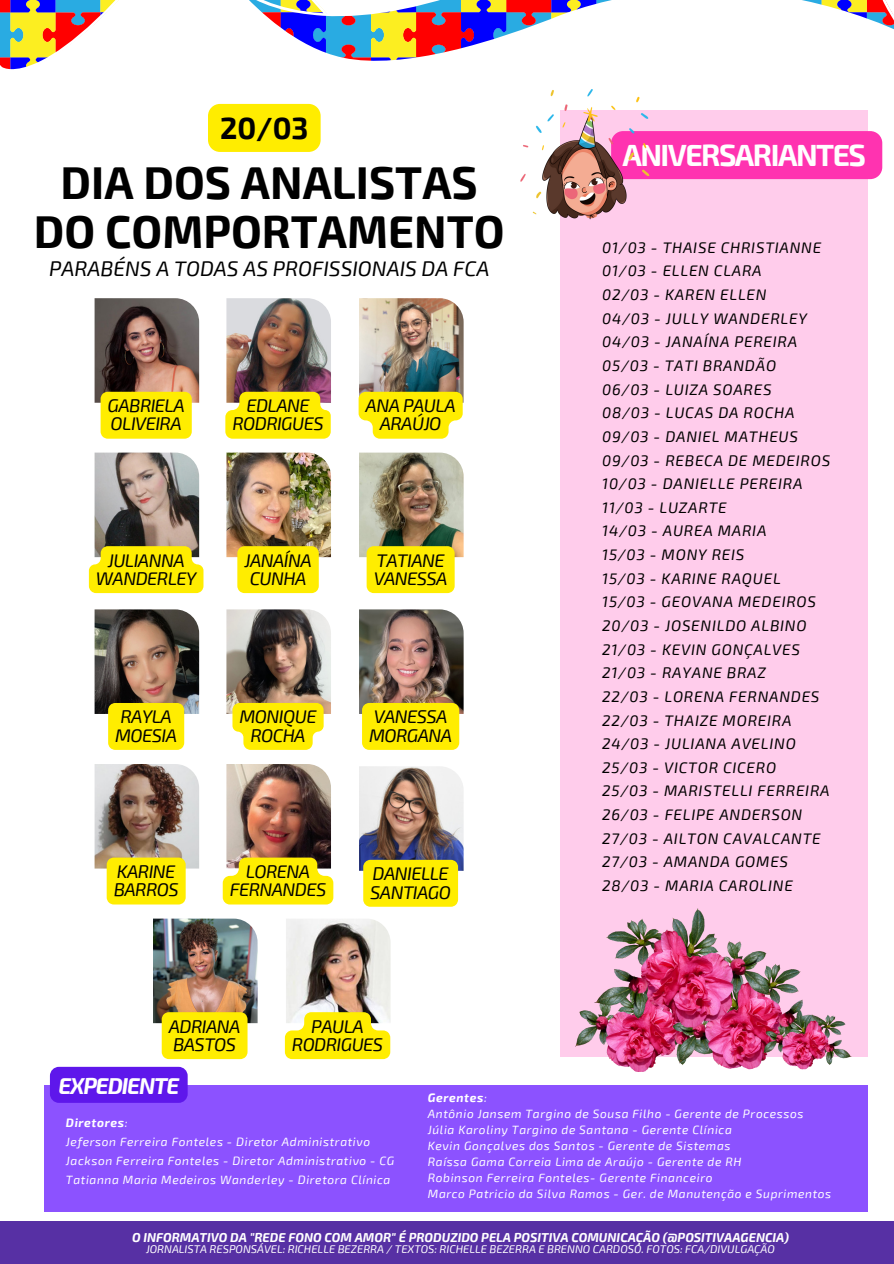
<style>
.page{position:relative;width:894px;height:1264px;background:#fff}
.page>*{position:absolute;margin:0;border:0;box-sizing:border-box;transform-origin:0 0}
.t1{font:700 45px/48.3px "Exo 2";color:#000;text-align:center}
.t2{font:700 30px "Exo 2";letter-spacing:-.05em;color:#fff}
.t3{font:700 30px "Exo 2";color:#000}
.t4{font:italic 700 22.5px "Exo 2";letter-spacing:-.05em;color:#fff}
.t5{font:italic 21px "Exo 2";color:#000}
.t6{font:italic 18.3px "Exo 2";letter-spacing:-.03em;color:#000}
.t7{font:italic 15.3px "Exo 2";letter-spacing:.05em;color:#000}
.t8{font:italic 700 12.6px "Exo 2";color:#fff}
.t9{font:italic 12px "Exo 2";letter-spacing:.05em;color:#fff}
.t10{font:italic 700 12px "Exo 2";letter-spacing:.05em;color:#fff}
.t11{font:italic 11.1px "Exo 2";color:#fff}
.s1{font-weight:400}
</style>
<div class="page">
<svg style="left:0;top:0;width:893px;height:70px"></svg>
<div style="left:560px;top:110px;width:307px;height:946px;background:#ffcceb"></div>
<div style="left:0;top:1221px;width:893px;height:42px;background:#5730a4"></div>
<div style="left:45px;top:1085px;width:822px;height:127px;background:#8c52ff"></div>
<div style="left:657px;top:131px;width:225px;height:48px;background:#ff33b0"></div>
<img style="left:520px;top:89px;width:137px;height:131px">
<img style="left:226px;top:298px;width:105px;height:105px">
<svg style="left:225px;top:392px;width:105px;height:46px"></svg>
<img style="left:359px;top:298px;width:104px;height:105px">
<svg style="left:358px;top:392px;width:104px;height:46px"></svg>
<img style="left:94px;top:298px;width:105px;height:105px">
<div style="left:101px;top:392px;width:91px;height:46px;background:#ffed00"></div>
<img style="left:575px;top:908px;width:276px;height:163px">
<div style="left:50px;top:1066px;width:138px;height:36px;background:#5e17eb;border-radius:9px"></div>
<div style="left:208px;top:104px;width:112px;height:48px;background:#ffed00"></div>
<img style="left:153px;top:918px;width:104px;height:105px">
<div style="left:162px;top:1012px;width:85px;height:47px;background:#ffed00"></div>
<img style="left:226px;top:452px;width:105px;height:105px">
<div style="left:237px;top:546px;width:82px;height:47px;background:#ffed00"></div>
<img style="left:359px;top:452px;width:104px;height:105px">
<div style="left:366px;top:546px;width:88px;height:47px;background:#ffed00"></div>
<img style="left:94px;top:452px;width:105px;height:94px">
<svg style="left:89px;top:546px;width:114px;height:47px"></svg>
<img style="left:286px;top:919px;width:104px;height:93px">
<svg style="left:285px;top:1012px;width:105px;height:47px"></svg>
<img style="left:226px;top:609px;width:105px;height:105px">
<svg style="left:232px;top:703px;width:91px;height:47px"></svg>
<img style="left:359px;top:609px;width:104px;height:105px">
<div style="left:362px;top:703px;width:97px;height:47px;background:#ffed00"></div>
<img style="left:94px;top:609px;width:105px;height:105px">
<div style="left:108px;top:703px;width:76px;height:47px;background:#ffed00"></div>
<img style="left:359px;top:766px;width:104px;height:104px">
<div style="left:363px;top:859px;width:95px;height:47px;background:#ffed00"></div>
<img style="left:226px;top:764px;width:105px;height:93px">
<svg style="left:223px;top:857px;width:110px;height:47px"></svg>
<img style="left:94px;top:764px;width:105px;height:104px">
<div style="left:107px;top:857px;width:79px;height:47px;background:#ffed00"></div>
<p class="t3" style="left:220px;top:109px;width:90px">20/03</p>
<p class="t1" style="left:34px;top:157px;width:472px">DIA DOS ANALISTAS<br>DO COMPORTAMENTO</p>
<p class="t5" style="left:49px;top:255px;width:441px">PARABÉNS A TODAS AS PROFISSIONAIS DA FCA</p>
<p class="t6" style="left:108px;top:394px;width:79px">GABRIELA</p>
<p class="t6" style="left:111px;top:412px;width:73px">OLIVEIRA</p>
<p class="t6" style="left:246px;top:394px;width:65px">EDLANE</p>
<p class="t6" style="left:232px;top:412px;width:93px">RODRIGUES</p>
<p class="t6" style="left:365px;top:394px;width:91px">ANA PAULA</p>
<p class="t6" style="left:379px;top:412px;width:63px">ARAÚJO</p>
<p class="t6" style="left:108px;top:548px;width:78px">JULIANNA</p>
<p class="t6" style="left:96px;top:566px;width:102px">WANDERLEY</p>
<p class="t6" style="left:244px;top:548px;width:69px">JANAÍNA</p>
<p class="t6" style="left:250px;top:566px;width:58px">CUNHA</p>
<p class="t6" style="left:376px;top:548px;width:70px">TATIANE</p>
<p class="t6" style="left:373px;top:566px;width:75px">VANESSA</p>
<p class="t6" style="left:120px;top:705px;width:53px">RAYLA</p>
<p class="t6" style="left:115px;top:723px;width:63px">MOESIA</p>
<p class="t6" style="left:117px;top:859px;width:60px">KARINE</p>
<p class="t6" style="left:114px;top:878px;width:66px">BARROS</p>
<p class="t6" style="left:239px;top:705px;width:78px">MONIQUE</p>
<p class="t6" style="left:250px;top:723px;width:57px">ROCHA</p>
<p class="t6" style="left:373px;top:705px;width:75px">VANESSA</p>
<p class="t6" style="left:369px;top:723px;width:85px">MORGANA</p>
<p class="t6" style="left:246px;top:859px;width:66px">LORENA</p>
<p class="t6" style="left:230px;top:878px;width:98px">FERNANDES</p>
<p class="t6" style="left:372px;top:862px;width:78px">DANIELLE</p>
<p class="t6" style="left:370px;top:880px;width:82px">SANTIAGO</p>
<p class="t6" style="left:169px;top:1014px;width:73px">ADRIANA</p>
<p class="t6" style="left:173px;top:1032px;width:64px">BASTOS</p>
<p class="t6" style="left:311px;top:1014px;width:54px">PAULA</p>
<p class="t6" style="left:292px;top:1032px;width:93px">RODRIGUES</p>
<p class="t2" style="left:622px;top:136px;width:245px">ANIVERSARIANTES</p>
<p class="t7" style="left:602px;top:237px;width:220px">01/03 - THAISE CHRISTIANNE</p>
<p class="t7" style="left:602px;top:261px;width:161px">01/03 - ELLEN CLARA</p>
<p class="t7" style="left:602px;top:285px;width:166px">02/03 - KAREN ELLEN</p>
<p class="t7" style="left:602px;top:308px;width:206px">04/03 - JULLY WANDERLEY</p>
<p class="t7" style="left:602px;top:332px;width:196px">04/03 - JANAÍNA PEREIRA</p>
<p class="t7" style="left:602px;top:356px;width:175px">05/03 - TATI BRANDÃO</p>
<p class="t7" style="left:602px;top:379px;width:171px">06/03 - LUIZA SOARES</p>
<p class="t7" style="left:602px;top:403px;width:194px">08/03 - LUCAS DA ROCHA</p>
<p class="t7" style="left:602px;top:426px;width:197px">09/03 - DANIEL MATHEUS</p>
<p class="t7" style="left:602px;top:450px;width:229px">09/03 - REBECA DE MEDEIROS</p>
<p class="t7" style="left:602px;top:474px;width:202px">10/03 - DANIELLE PEREIRA</p>
<p class="t7" style="left:602px;top:497px;width:126px">11/03 - LUZARTE</p>
<p class="t7" style="left:602px;top:521px;width:166px">14/03 - AUREA MARIA</p>
<p class="t7" style="left:602px;top:545px;width:144px">15/03 - MONY REIS</p>
<p class="t7" style="left:602px;top:568px;width:180px">15/03 - KARINE RAQUEL</p>
<p class="t7" style="left:602px;top:592px;width:215px">15/03 - GEOVANA MEDEIROS</p>
<p class="t7" style="left:602px;top:615px;width:206px">20/03 - JOSENILDO ALBINO</p>
<p class="t7" style="left:602px;top:639px;width:199px">21/03 - KEVIN GONÇALVES</p>
<p class="t7" style="left:602px;top:663px;width:165px">21/03 - RAYANE BRAZ</p>
<p class="t7" style="left:602px;top:686px;width:219px">22/03 - LORENA FERNANDES</p>
<p class="t7" style="left:602px;top:710px;width:191px">22/03 - THAIZE MOREIRA</p>
<p class="t7" style="left:602px;top:734px;width:195px">24/03 - JULIANA AVELINO</p>
<p class="t7" style="left:602px;top:757px;width:175px">25/03 - VICTOR CICERO</p>
<p class="t7" style="left:602px;top:781px;width:229px">25/03 - MARISTELLI FERREIRA</p>
<p class="t7" style="left:602px;top:804px;width:201px">26/03 - FELIPE ANDERSON</p>
<p class="t7" style="left:602px;top:828px;width:220px">27/03 - AILTON CAVALCANTE</p>
<p class="t7" style="left:602px;top:852px;width:187px">27/03 - AMANDA GOMES</p>
<p class="t7" style="left:602px;top:875px;width:192px">28/03 - MARIA CAROLINE</p>
<p class="t4" style="left:58px;top:1071px;width:122px">EXPEDIENTE</p>
<p class="t10" style="left:66px;top:1115px;width:63px">Diretores<span class="s1">:</span></p>
<p class="t9" style="left:66px;top:1134px;width:306px">Jeferson Ferreira Fonteles - Diretor Administrativo</p>
<p class="t9" style="left:66px;top:1153px;width:330px">Jackson Ferreira Fonteles - Diretor Administrativo - CG</p>
<p class="t9" style="left:66px;top:1172px;width:326px">Tatianna Maria Medeiros Wanderley - Diretora Clínica</p>
<p class="t10" style="left:428px;top:1089px;width:60px">Gerentes<span class="s1">:</span></p>
<p class="t9" style="left:428px;top:1105px;width:377px">Antônio Jansem Targino de Sousa Filho - Gerente de Processos</p>
<p class="t9" style="left:428px;top:1121px;width:305px">Júlia Karoliny Targino de Santana - Gerente Clínica</p>
<p class="t9" style="left:428px;top:1137px;width:304px">Kevin Gonçalves dos Santos - Gerente de Sistemas</p>
<p class="t9" style="left:428px;top:1153px;width:315px">Raíssa Gama Correia Lima de Araújo - Gerente de RH</p>
<p class="t9" style="left:428px;top:1169px;width:286px">Robinson Ferreira Fonteles- Gerente Financeiro</p>
<p class="t9" style="left:428px;top:1185px;width:405px">Marco Patricio da Silva Ramos - Ger. de Manutenção e Suprimentos</p>
<p class="t8" style="left:132px;top:1228px;width:658px">O INFORMATIVO DA "REDE FONO COM AMOR" É PRODUZIDO PELA POSITIVA COMUNICAÇÃO (@POSITIVAAGENCIA)</p>
<p class="t11" style="left:146px;top:1241px;width:630px">JORNALISTA RESPONSÁVEL: RICHELLE BEZERRA / TEXTOS: RICHELLE BEZERRA E BRENNO CARDOSO. FOTOS: FCA/DIVULGAÇÃO</p>
</div>
